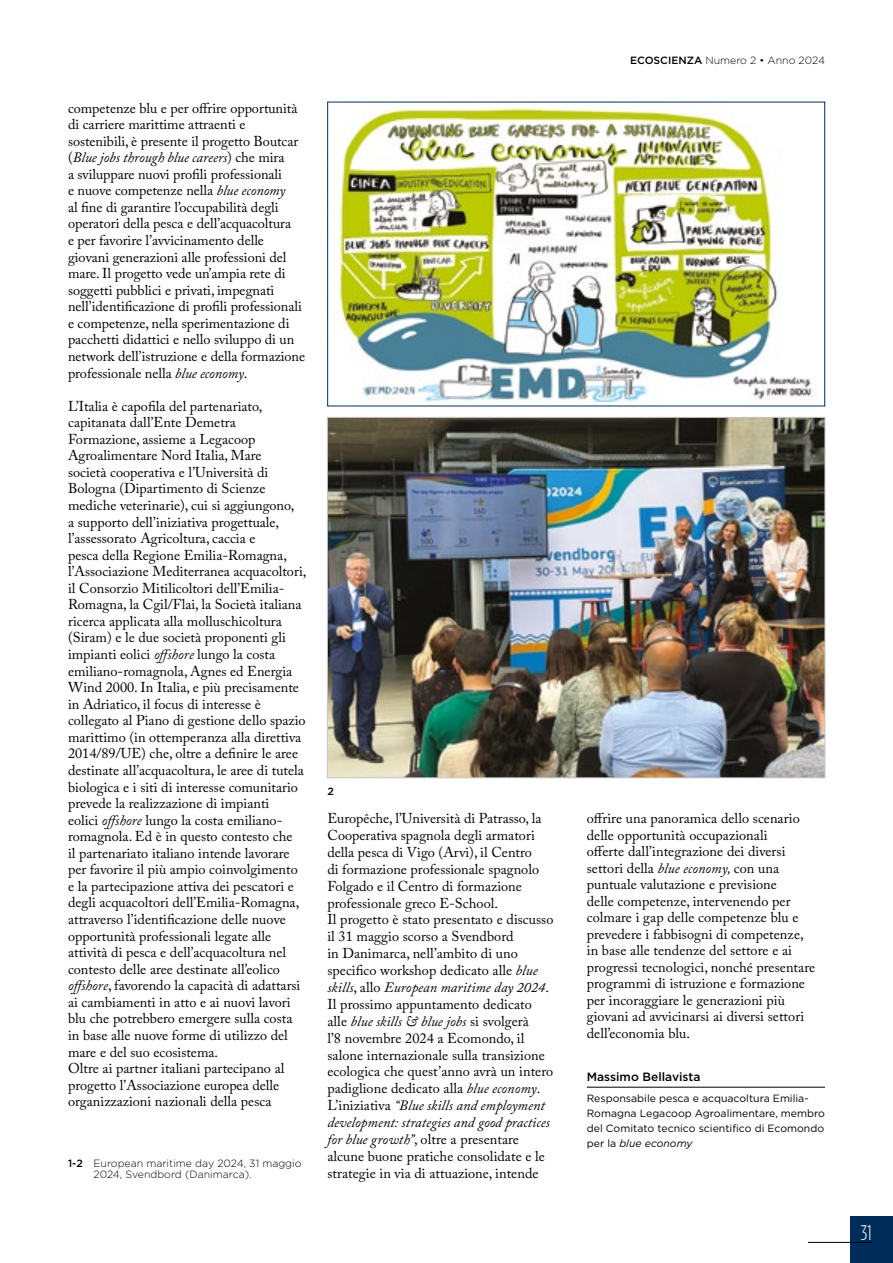
<style>
.page{position:relative;width:893px;height:1263px;background:#fff}
.page>*{position:absolute;margin:0;border:0;box-sizing:border-box;transform-origin:0 0}
.t1{font:300 condensed 21px "Gotham HTF";color:#fff}
.t2{font:14.25px/16.5px "Adobe Caslon Pro";color:#000}
.t3{font:500 12px "Gotham HTF";color:#000}
.t4{font:10.5px/15px "Gotham HTF";color:#000}
.t5{font:300 10.5px/11.2px "Gotham HTF";color:#000}
.t6{font:500 10.5px "Gotham HTF";color:#000}
.s1{font-style:italic}
.s2{font-weight:500}
</style>
<div class="page">
<div style="left:850px;top:1216px;width:43px;height:47px;background:#002d59"></div>
<hr style="left:808px;top:1242px;width:64px;height:1px;background:#000">
<hr style="left:587px;top:1087px;width:238px;height:1px;background:#000">
<img style="left:339px;top:107px;width:474px;height:295px">
<div style="left:327px;top:102px;width:498px;height:304px;border:1px solid #002d59"></div>
<img style="left:329px;top:419px;width:494px;height:357px">
<p class="t2" style="left:68px;top:99px;width:239px">competenze blu e per offrire opportunità di carriere marittime attraenti e sostenibili, è presente il progetto Boutcar (<span class="s1">Blue jobs through blue careers</span>) che mira<br>a sviluppare nuovi profili professionali<br>e nuove competenze nella <span class="s1">blue economy<br></span>al fine di garantire l’occupabilità degli operatori della pesca e dell’acquacoltura<br>e per favorire l’avvicinamento delle giovani generazioni alle professioni del mare. Il progetto vede un’ampia rete di soggetti pubblici e privati, impegnati nell’identificazione di profili professionali e competenze, nella sperimentazione di pacchetti didattici e nello sviluppo di un network dell’istruzione e della formazione professionale nella <span class="s1">blue economy</span>.</p>
<p class="t2" style="left:68px;top:397px;width:240px">L’Italia è capofila del partenariato, capitanata dall’Ente Demetra Formazione, assieme a Legacoop Agroalimentare Nord Italia, Mare<br>società cooperativa e l’Università di Bologna (Dipartimento di Scienze mediche veterinarie), cui si aggiungono,<br>a supporto dell’iniziativa progettuale, l’assessorato Agricoltura, caccia e<br>pesca della Regione Emilia-Romagna, l’Associazione Mediterranea acquacoltori, il Consorzio Mitilicoltori dell’Emilia-Romagna, la Cgil/Flai, la Società italiana ricerca applicata alla molluschicoltura (Siram) e le due società proponenti gli impianti eolici <span class="s1">offshore</span> lungo la costa emiliano-romagnola, Agnes ed Energia Wind 2000. In Italia, e più precisamente in Adriatico, il focus di interesse è collegato al Piano di gestione dello spazio marittimo (in ottemperanza alla direttiva 2014/89/UE) che, oltre a definire le aree destinate all’acquacoltura, le aree di tutela biologica e i siti di interesse comunitario prevede la realizzazione di impianti<br>eolici <span class="s1">offshore</span> lungo la costa emiliano&shy;romagnola. Ed è in questo contesto che<br>il partenariato italiano intende lavorare per favorire il più ampio coinvolgimento e la partecipazione attiva dei pescatori e degli acquacoltori dell’Emilia-Romagna, attraverso l’identificazione delle nuove opportunità professionali legate alle attività di pesca e dell’acquacoltura nel contesto delle aree destinate all’eolico <span class="s1">offshore</span>, favorendo la capacità di adattarsi ai cambiamenti in atto e ai nuovi lavori blu che potrebbero emergere sulla costa in base alle nuove forme di utilizzo del mare e del suo ecosistema.<br>Oltre ai partner italiani partecipano al progetto l’Associazione europea delle organizzazioni nazionali della pesca</p>
<p class="t5" style="left:94px;top:1157px;width:210px;text-indent:-26px"><span class="s2">1-2</span> European maritime day 2024, 31 maggio<br>2024, Svendbord (Danimarca).</p>
<p class="t6" style="left:327px;top:786px;width:8px">2</p>
<p class="t5" style="left:630px;top:55px;width:196px"><span class="s2">ECOSCIENZA</span> Numero 2 • Anno 2024</p>
<p class="t2" style="left:327px;top:810px;width:228px;line-height:17px">Europêche, l’Università di Patrasso, la Cooperativa spagnola degli armatori della pesca di Vigo (Arvi), il Centro<br>di formazione professionale spagnolo Folgado e il Centro di formazione professionale greco E-School.<br>Il progetto è stato presentato e discusso il 31 maggio scorso a Svendbord<br>in Danimarca, nell’ambito di uno specifico workshop dedicato alle <span class="s1">blue skills</span>, allo <span class="s1">European maritime day 2024</span>.<br>Il prossimo appuntamento dedicato alle <span class="s1">blue skills &amp; blue jobs</span> si svolgerà<br>l’8 novembre 2024 a Ecomondo, il salone internazionale sulla transizione ecologica che quest’anno avrà un intero padiglione dedicato alla <span class="s1">blue economy</span>.<br>L’iniziativa <span class="s1">“Blue skills and employment development: strategies and good practices for blue growth”</span>, oltre a presentare alcune buone pratiche consolidate e le strategie in via di attuazione, intende</p>
<p class="t2" style="left:587px;top:810px;width:230px">offrire una panoramica dello scenario delle opportunità occupazionali<br>offerte dall’integrazione dei diversi settori della <span class="s1">blue economy,</span> con una puntuale valutazione e previsione<br>delle competenze, intervenendo per colmare i gap delle competenze blu e prevedere i fabbisogni di competenze, in base alle tendenze del settore e ai progressi tecnologici, nonché presentare programmi di istruzione e formazione per incoraggiare le generazioni più giovani ad avvicinarsi ai diversi settori dell’economia blu.</p>
<p class="t3" style="left:587px;top:1069px;width:115px">Massimo Bellavista</p>
<p class="t4" style="left:587px;top:1090px;width:240px">Responsabile pesca e acquacoltura Emilia-Romagna Legacoop Agroalimentare, membro del Comitato tecnico scientifico di Ecomondo per la <span class="s1">blue economy</span></p>
<h1 class="t1" style="left:861px;top:1221px;width:12px">31</h1>
</div>
